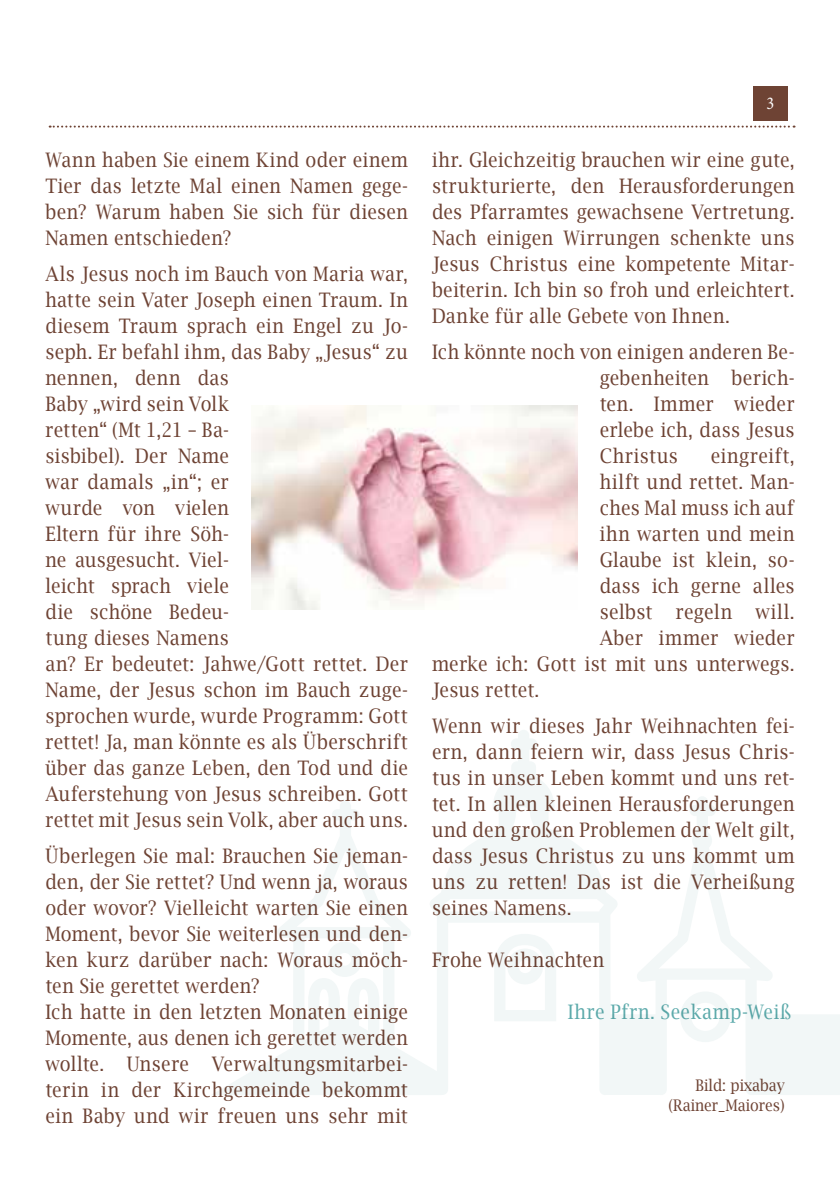
<style>
.page{position:relative;width:840px;height:1191px;background:#fff}
.page>*{position:absolute;margin:0;border:0;box-sizing:border-box;transform-origin:0 0}
.t1{font:20px/26px "Lucida Bright";letter-spacing:.02em;color:#6e4334;text-align:justify;scale:.9 1}
.t2{font:20px "Lucida Bright";letter-spacing:.03em;color:#5daaab;scale:.9 1}
.t3{font:18px "Minion Pro";color:#fff;scale:.9 1}
.t4{font:16px/19.2px "Lucida Bright";color:#6e4334;text-align:right;scale:.9 1}
</style>
<div class="page">
<svg style="left:50px;top:126px;width:744px;height:2px"></svg>
<div style="left:753px;top:86px;width:34px;height:34px;background:#6e4334"></div>
<img style="left:251px;top:406px;width:325px;height:203px">
<svg style="left:212px;top:730px;width:627px;height:365px"></svg>
<svg style="left:679px;top:991px;width:51px;height:51px"></svg>
<svg style="left:327px;top:941px;width:35px;height:36px"></svg>
<p class="t1" style="left:45px;top:147px;width:404px">Wann haben Sie einem Kind oder einem Tier das letzte Mal einen Namen gege&shy;ben? Warum haben Sie sich für diesen Namen entschieden?</p>
<p class="t1" style="left:45px;top:261px;width:404px;text-align:left">Als Jesus noch im Bauch von Maria war, hatte sein Vater Joseph einen Traum. In diesem Traum sprach ein Engel zu Jo&shy;seph. Er befahl ihm, das Baby „Jesus“ zu nennen, denn das<br>Baby „wird sein Volk<br>retten“ (Mt 1,21 – Ba-<br>sisbibel). Der Name<br>war damals „in“; er<br>wurde von vielen<br>Eltern für ihre Söh-<br>ne ausgesucht. Viel-<br>leicht sprach viele<br>die schöne Bedeu-<br>tung dieses Namens<br>an? Er bedeutet: Jahwe/Gott rettet. Der<br>Name, der Jesus schon im Bauch zuge&shy;sprochen wurde, wurde Programm: Gott rettet! Ja, man könnte es als Überschrift über das ganze Leben, den Tod und die<br>Auferstehung von Jesus schreiben. Gott rettet mit Jesus sein Volk, aber auch uns.</p>
<p class="t1" style="left:45px;top:843px;width:404px;text-align:left">Überlegen Sie mal: Brauchen Sie jeman&shy;den, der Sie rettet? Und wenn ja, woraus oder wovor? Vielleicht warten Sie einen Moment, bevor Sie weiterlesen und den&shy;ken kurz darüber nach: Woraus möch&shy;ten Sie gerettet werden?<br>Ich hatte in den letzten Monaten einige Momente, aus denen ich gerettet werden wollte. Unsere Verwaltungsmitarbei&shy;terin in der Kirchgemeinde bekommt ein Baby und wir freuen uns sehr mit</p>
<p class="t3" style="left:766px;top:92px;width:10px">3</p>
<p class="t1" style="left:432px;top:147px;width:404px">ihr. Gleichzeitig brauchen wir eine gute, strukturierte, den Herausforderungen des Pfarramtes gewachsene Vertretung.<br>Nach einigen Wirrungen schenkte uns Jesus Christus eine kompetente Mitar&shy;beiterin. Ich bin so froh und erleichtert.<br>Danke für alle Gebete von Ihnen.</p>
<p class="t1" style="left:599px;top:339px;width:218px;text-indent:-168px">Ich könnte noch von einigen anderen Be&shy;gebenheiten berich&shy;ten. Immer wieder erlebe ich, dass Jesus Christus</p>
<p class="t1" style="left:710px;top:443px;width:95px">eingreift,</p>
<p class="t1" style="left:599px;top:469px;width:218px">hilft und rettet. Man-</p>
<p class="t1" style="left:599px;top:495px;width:218px">ches Mal muss ich auf</p>
<p class="t1" style="left:599px;top:521px;width:218px">ihn warten und mein</p>
<p class="t1" style="left:599px;top:547px;width:218px">Glaube ist klein, so-</p>
<p class="t1" style="left:599px;top:573px;width:218px">dass ich gerne alles</p>
<p class="t1" style="left:599px;top:599px;width:218px">selbst regeln will.</p>
<p class="t1" style="left:599px;top:625px;width:218px">Aber immer wieder</p>
<p class="t1" style="left:432px;top:651px;width:404px">merke ich: Gott ist mit uns unterwegs.</p>
<p class="t1" style="left:432px;top:677px;width:121px">Jesus rettet.</p>
<p class="t1" style="left:432px;top:713px;width:404px">Wenn wir dieses Jahr Weihnachten fei&shy;ern, dann feiern wir, dass Jesus Chris&shy;tus in unser Leben kommt und uns ret&shy;tet. In allen kleinen Herausforderungen und den großen Problemen der Welt gilt, dass Jesus Christus zu uns kommt um uns zu retten! Das ist die Verheißung seines Namens.</p>
<p class="t1" style="left:432px;top:947px;width:193px">Frohe Weihnachten</p>
<p class="t2" style="left:567px;top:1001px;width:249px">Ihre Pfrn. Seekamp-Weiß</p>
<p class="t4" style="left:668px;top:1076px;width:130px">Bild: pixabay (Rainer_Maiores)</p>
</div>
